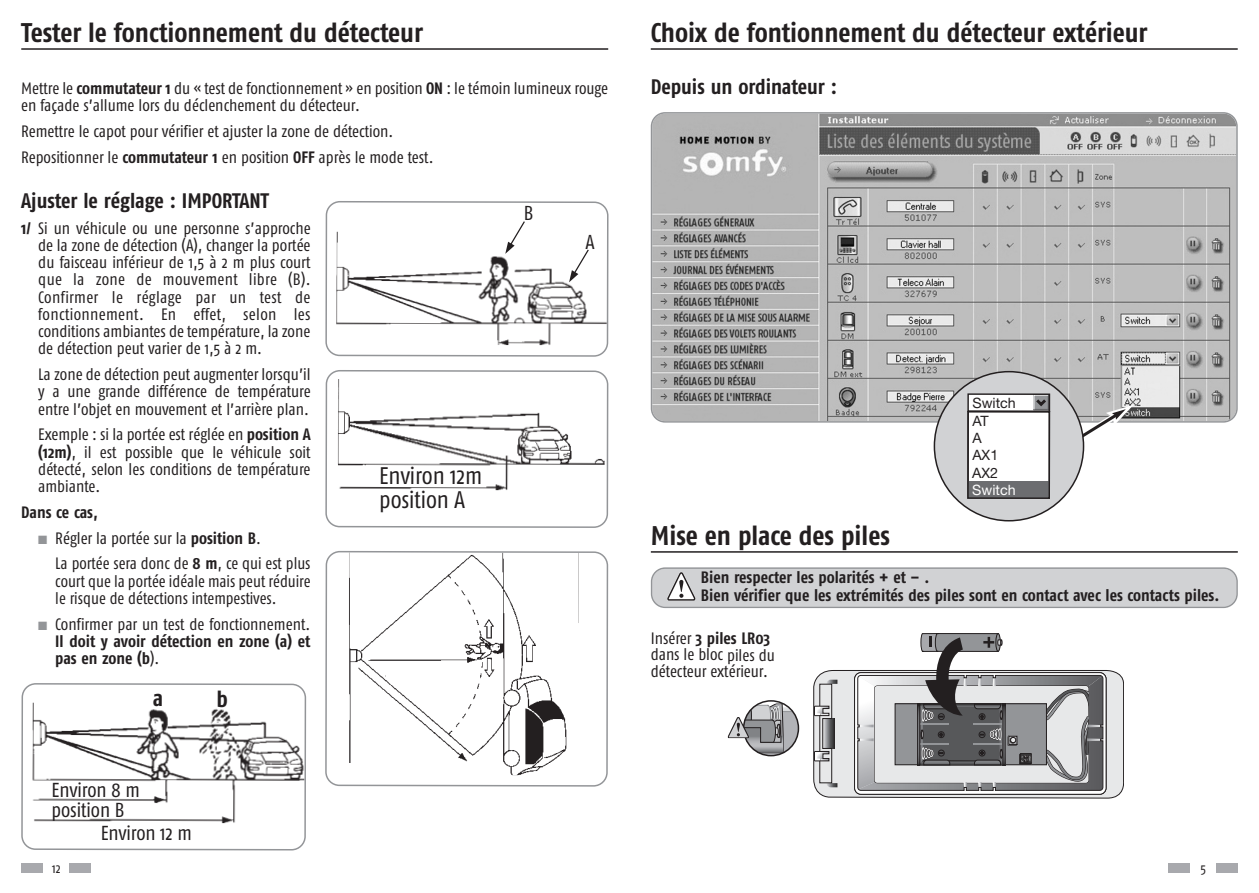
<style>
.page{position:relative;width:1259px;height:893px;background:#fff}
.page>*{position:absolute;margin:0;border:0;box-sizing:border-box;transform-origin:0 0}
.t1{font:700 27px "Fago Co";color:#231f20}
.t2{font:24px/24px "Fago Co";letter-spacing:-.005em;color:#231f20}
.t3{font:700 22.8px "Fago Co";color:#231f20}
.t4{font:700 21px "Fago Co";letter-spacing:-.005em;color:#231f20}
.t5{font:20.25px/20.2px "Fago Co";letter-spacing:-.005em;color:#231f20}
.t6{font:20.1px "Fago Co";color:#231f20}
.t7{font:16.5px/17.2px "Fago Co";color:#231f20}
.t8{font:700 16.5px/17.2px "Fago Co";color:#231f20;text-align:justify}
.t9{font:14.25px/17.2px "Helvetica Neue";color:#231f20}
.t10{font:14.25px "Helvetica Neue";color:#fff}
.t11{font:13.5px "Fago Co";color:#231f20}
.s1{font-weight:700}
.s2{color:#939598}
.s3{font-weight:400}
</style>
<div class="page">
<hr style="left:21px;top:48px;width:587px;height:2px;background:#231f20">
<svg style="left:325px;top:201px;width:283px;height:156px"></svg>
<svg style="left:325px;top:370px;width:283px;height:158px"></svg>
<svg style="left:325px;top:551px;width:283px;height:236px"></svg>
<svg style="left:21px;top:683px;width:285px;height:167px"></svg>
<div style="left:21px;top:863px;width:22px;height:10px;background:#a8a9ad"></div>
<div style="left:70px;top:863px;width:21px;height:10px;background:#a8a9ad"></div>
<div style="left:1168px;top:863px;width:21px;height:10px;background:#a8a9ad"></div>
<div style="left:1216px;top:863px;width:21px;height:10px;background:#a8a9ad"></div>
<svg style="left:651px;top:567px;width:586px;height:41px;background:#cccdcf"></svg>
<hr style="left:651px;top:551px;width:586px;height:2px;background:#231f20">
<svg style="left:813px;top:633px;width:311px;height:165px"></svg>
<svg style="left:727px;top:700px;width:72px;height:56px"></svg>
<svg style="left:651px;top:112px;width:586px;height:311px;background:#afafaf"></svg>
<hr style="left:651px;top:48px;width:586px;height:2px;background:#231f20">
<svg style="left:933px;top:371px;width:200px;height:151px"></svg>
<h1 class="t1" style="left:21px;top:23px;width:403px">Tester le fonctionnement du détecteur</h1>
<p class="t7" style="left:21px;top:81px;width:588px">Mettre le <span class="s1">commutateur 1</span> du « test de fonctionnement » en position <span class="s1">ON</span> : le témoin lumineux rouge en façade s’allume lors du déclenchement du détecteur.</p>
<p class="t7" style="left:21px;top:120px;width:414px;line-height:25.8px">Remettre le capot pour vérifier et ajuster la zone de détection.<br>Repositionner le <span class="s1">commutateur 1</span> en position <span class="s1">OFF</span> après le mode test.</p>
<p class="t4" style="left:21px;top:193px;width:249px">Ajuster le réglage : IMPORTANT</p>
<p class="t7" style="left:38px;top:221px;width:274px;text-align:justify;text-indent:-17px"><span class="s1">1/</span> Si un véhicule ou une personne s’approche de la zone de détection (A), changer la portée du faisceau inférieur de 1,5 à 2 m plus court que la zone de mouvement libre (B).<br>Confirmer le réglage par un test de fonctionnement. En effet, selon les conditions ambiantes de température, la zone de détection peut varier de 1,5 à 2 m.</p>
<p class="t7" style="left:38px;top:367px;width:274px;text-align:justify">La zone de détection peut augmenter lorsqu’il y a une grande différence de température entre l’objet en mouvement et l’arrière plan.</p>
<p class="t7" style="left:38px;top:428px;width:274px;text-align:justify">Exemple : si la portée est réglée en <span class="s1">position A (12m)</span>, il est possible que le véhicule soit détecté, selon les conditions de température ambiante.</p>
<p class="t8" style="left:21px;top:505px;width:78px">Dans ce cas,</p>
<p class="t7" style="left:55px;top:527px;width:257px;line-height:25.8px;text-indent:-17px"><span class="s2">■</span> Régler la portée sur la <span class="s1">position B</span>.<br>La portée sera donc de <span class="s1">8 m</span>, ce qui est plus</p>
<p class="t7" style="left:55px;top:574px;width:257px">court que la portée idéale mais peut réduire le risque de détections intempestives.</p>
<p class="t8" style="left:55px;top:617px;width:257px;text-indent:-17px"><span class="s2">■</span> <span class="s3">Confirmer par un test de fonctionnement.<br></span>Il doit y avoir détection en zone (a) et pas en zone (b<span class="s3">).</span></p>
<p class="t6" style="left:524px;top:206px;width:11px">B</p>
<p class="t6" style="left:585px;top:235px;width:11px">A</p>
<h2 class="t2" style="left:379px;top:466px;width:105px">Environ 12m position A</h2>
<h3 class="t3" style="left:153px;top:690px;width:12px">a</h3>
<h3 class="t3" style="left:217px;top:690px;width:13px">b</h3>
<p class="t5" style="left:52px;top:781px;width:90px">Environ 8 m position B</p>
<p class="t5" style="left:101px;top:825px;width:93px">Environ 12 m</p>
<h1 class="t1" style="left:651px;top:23px;width:498px">Choix de fontionnement du détecteur extérieur</h1>
<p class="t4" style="left:651px;top:80px;width:188px">Depuis un ordinateur :</p>
<h1 class="t1" style="left:651px;top:526px;width:241px">Mise en place des piles</h1>
<p class="t9" style="left:972px;top:396px;width:45px">Switch<br>AT<br>A<br>AX1<br>AX2</p>
<p class="t10" style="left:972px;top:484px;width:45px">Switch</p>
<p class="t8" style="left:701px;top:570px;width:520px">Bien respecter les polarités + et – .<br>Bien vérifier que les extrémités des piles sont en contact avec les contacts piles.</p>
<p class="t7" style="left:651px;top:631px;width:126px;line-height:16.5px">Insérer <span class="s1">3 piles LR03 </span>dans le bloc piles du détecteur extérieur.</p>
<p class="t11" style="left:52px;top:863px;width:10px">12</p>
<p class="t11" style="left:1200px;top:863px;width:7px">5</p>
</div>
